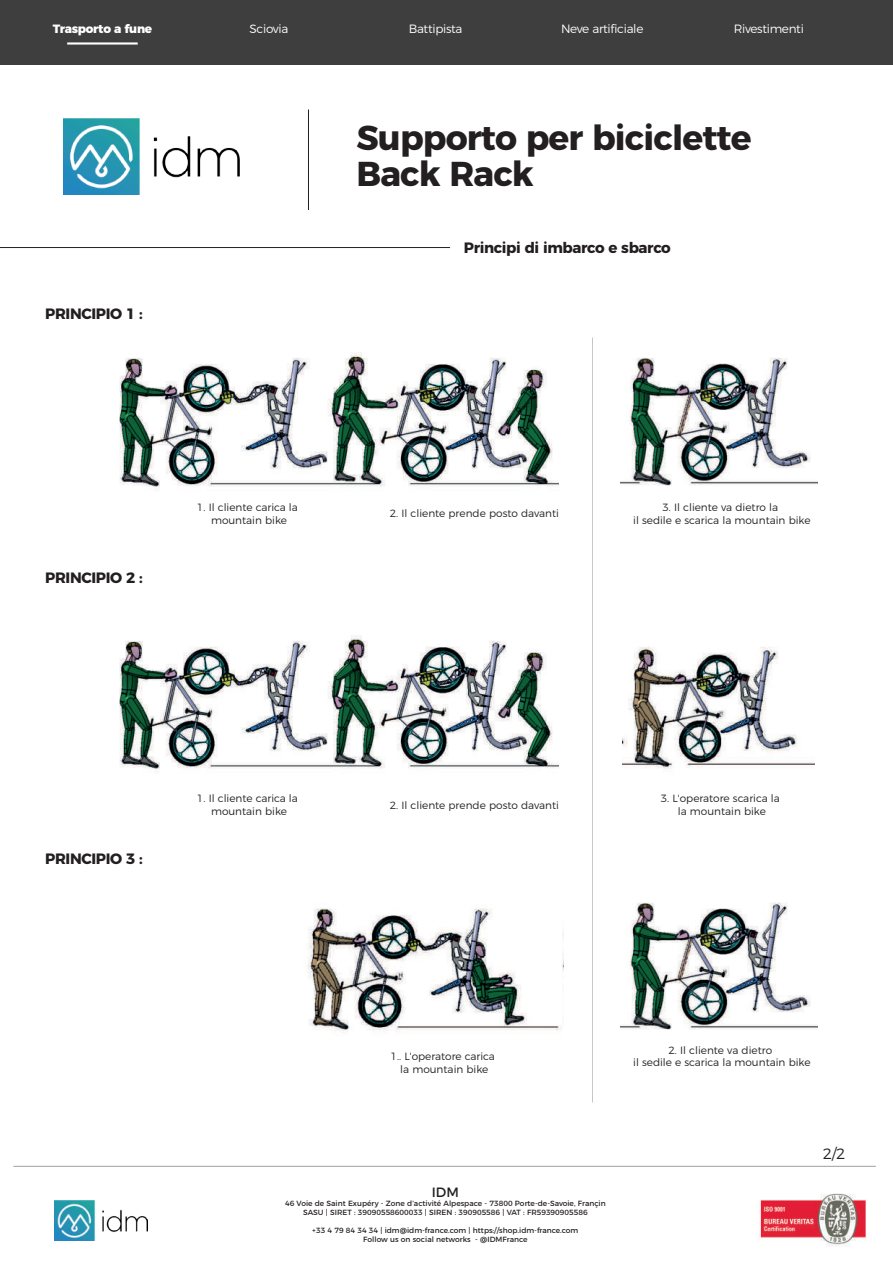
<style>
.page{position:relative;width:893px;height:1263px;background:#fff}
.page>*{position:absolute;margin:0;border:0;box-sizing:border-box;transform-origin:0 0}
.t1{font:700 34.5px/36px "Montserrat";letter-spacing:-.025em;color:#231f20}
.t2{font:700 15px "Montserrat";letter-spacing:-.025em;color:#231f20}
.t3{font:300 15px "Montserrat";color:#231f20}
.t4{font:13.5px "Montserrat";color:#231f20}
.t5{font:300 12px "Montserrat";letter-spacing:-.025em;color:#fff}
.t6{font:800 12px "Montserrat";letter-spacing:-.025em;color:#fff}
.t7{font:300 10.5px/12.6px "Montserrat";color:#231f20;text-align:center}
.t8{font:7.5px/9px "Montserrat";color:#231f20;text-align:center}
</style>
<div class="page">
<img style="left:64px;top:118px;width:175px;height:77px">
<hr style="left:308px;top:110px;width:1px;height:100px;background:#231f20">
<hr style="left:0;top:247px;width:450px;height:1px;background:#231f20">
<img style="left:119px;top:352px;width:440px;height:138px">
<img style="left:620px;top:357px;width:197px;height:129px">
<img style="left:119px;top:635px;width:440px;height:138px">
<img style="left:620px;top:902px;width:197px;height:128px">
<img style="left:623px;top:646px;width:192px;height:125px">
<img style="left:307px;top:908px;width:256px;height:125px">
<div style="left:0;top:0;width:893px;height:64px;background:#3e3e3f"></div>
<hr style="left:67px;top:42px;width:71px;height:3px;background:#fff">
<img style="left:760px;top:1193px;width:107px;height:54px">
<img style="left:54px;top:1200px;width:93px;height:41px">
<hr style="left:13px;top:1166px;width:863px;height:1px;background:#3e3e3f">
<p class="t6" style="left:53px;top:19px;width:101px">Trasporto a fune</p>
<p class="t5" style="left:250px;top:19px;width:40px">Sciovia</p>
<p class="t5" style="left:409px;top:19px;width:55px">Battipista</p>
<p class="t5" style="left:561px;top:19px;width:84px">Neve artificiale</p>
<p class="t5" style="left:734px;top:19px;width:72px">Rivestimenti</p>
<h1 class="t1" style="left:356px;top:117px;width:397px">Supporto per biciclette<br>Back Rack</h1>
<h2 class="t2" style="left:45px;top:302px;width:99px">PRINCIPIO 1 :</h2>
<h2 class="t2" style="left:464px;top:236px;width:208px">Principi di imbarco e sbarco</h2>
<h2 class="t2" style="left:45px;top:566px;width:99px">PRINCIPIO 2 :</h2>
<p class="t7" style="left:197px;top:500px;width:102px">1. Il cliente carica la mountain bike</p>
<p class="t7" style="left:390px;top:507px;width:171px">2. Il cliente prende posto davanti</p>
<p class="t7" style="left:633px;top:500px;width:179px">3. Il cliente va dietro la<br>il sedile e scarica la mountain bike</p>
<h2 class="t2" style="left:45px;top:846px;width:99px">PRINCIPIO 3 :</h2>
<p class="t7" style="left:197px;top:791px;width:102px">1. Il cliente carica la mountain bike</p>
<p class="t7" style="left:390px;top:798px;width:171px">2. Il cliente prende posto davanti</p>
<p class="t7" style="left:661px;top:791px;width:121px">3. L'operatore scarica la la mountain bike</p>
<p class="t7" style="left:391px;top:1049px;width:106px">1.. L'operatore carica la mountain bike</p>
<p class="t7" style="left:633px;top:1043px;width:179px">2. Il cliente va dietro<br>il sedile e scarica la mountain bike</p>
<p class="t4" style="left:432px;top:1181px;width:29px">IDM</p>
<p class="t8" style="left:285px;top:1198px;width:322px">46 Voie de Saint Exupéry - Zone d’activité Alpespace - 73800 Porte-de-Savoie, Françin<br>SASU | SIRET : 39090558600033 | SIREN : 390905586 | VAT : FR59390905586</p>
<p class="t8" style="left:312px;top:1225px;width:268px">+33 4 79 84 34 34 | idm@idm-france.com | https://shop.idm-france.com<br>Follow us on social networks - @IDMFrance</p>
<h2 class="t3" style="left:823px;top:1142px;width:24px">2/2</h2>
</div>
